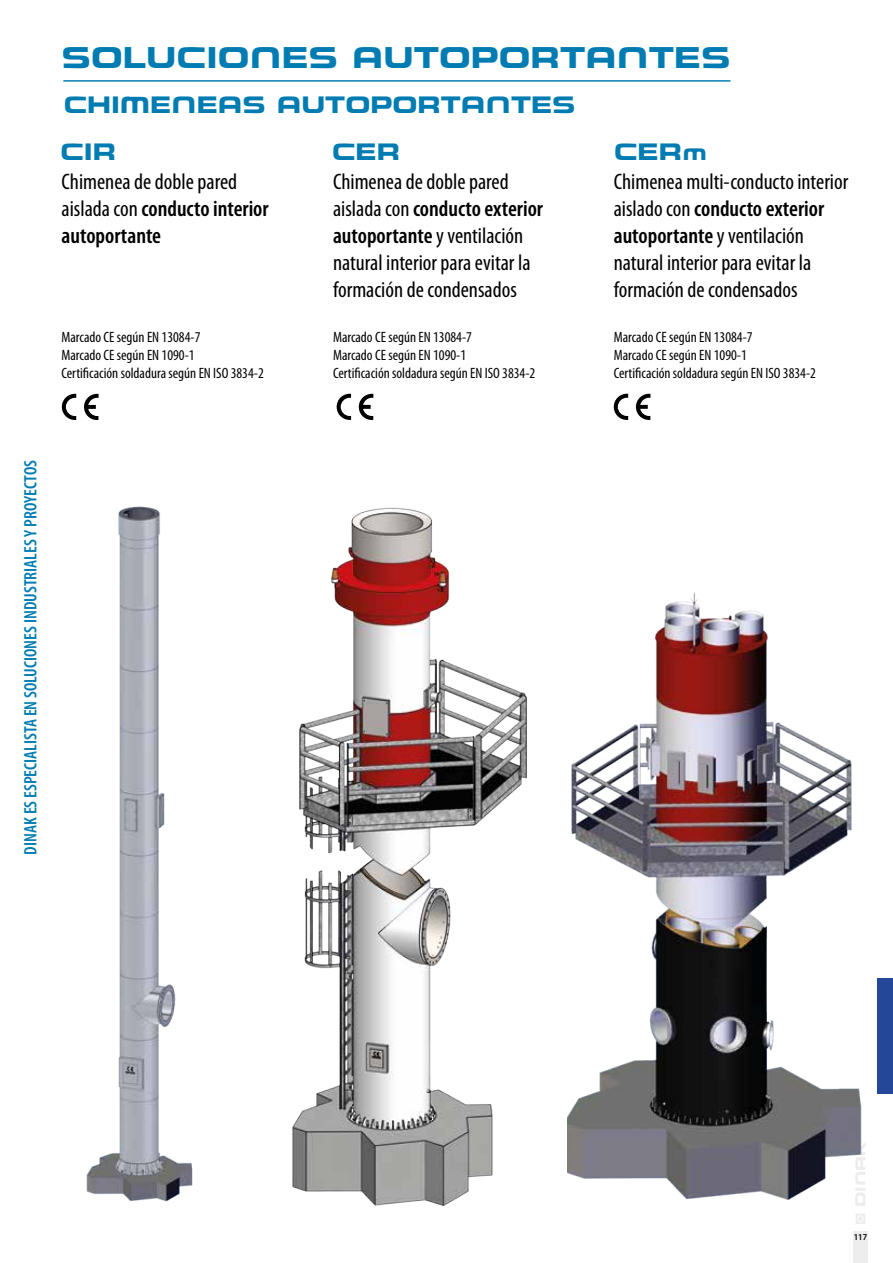
<style>
.page{position:relative;width:893px;height:1263px;background:#fff}
.page>*{position:absolute;margin:0;border:0;box-sizing:border-box;transform-origin:0 0}
.t1{font:700 28.5px "Dinak";color:#007cb2}
.t2{font:condensed 22.5px/27px "Myriad Pro";color:#000}
.t3{font:700 22.5px "Dinak";color:#007cb2}
.t4{font:600 condensed 18px "Myriad Pro";color:#007cb2}
.t5{font:condensed 15px/18px "Myriad Pro";color:#000}
.t6{font:600 semi-condensed 9px "Myriad Pro";color:#000}
.s1{font-weight:600}
</style>
<div class="page">
<div style="left:877px;top:978px;width:16px;height:115px;background:#244798"></div>
<div style="left:853px;top:1231px;width:15px;height:32px;background:#ededed"></div>
<svg style="left:84px;top:394px;width:15px;height:26px"></svg>
<svg style="left:62px;top:394px;width:14px;height:26px"></svg>
<svg style="left:359px;top:394px;width:14px;height:26px"></svg>
<svg style="left:337px;top:394px;width:14px;height:26px"></svg>
<svg style="left:636px;top:394px;width:14px;height:26px"></svg>
<svg style="left:614px;top:394px;width:14px;height:26px"></svg>
<hr style="left:63px;top:80px;width:667px;height:2px;background:#007cb2">
<img style="left:86px;top:506px;width:100px;height:696px">
<img style="left:568px;top:592px;width:294px;height:608px">
<img style="left:186px;top:507px;width:341px;height:699px">
<p class="t1" style="left:62px;top:38px;width:671px">SOLUCIONES AUTOPORTANTES</p>
<p class="t3" style="left:63px;top:89px;width:514px">CHIMENEAS AUTOPORTANTES</p>
<p class="t3" style="left:60px;top:136px;width:58px">CIR</p>
<p class="t3" style="left:332px;top:136px;width:70px">CER</p>
<p class="t3" style="left:614px;top:136px;width:95px">CERm</p>
<p class="t2" style="left:62px;top:168px;width:209px">Chimenea de doble pared aislada con <span class="s1">conducto interior autoportante</span></p>
<p class="t5" style="left:62px;top:328px;width:204px">Marcado CE según EN 13084-7<br>Marcado CE según EN 1090-1<br>Certificación soldadura según EN ISO 3834-2</p>
<p class="t2" style="left:333px;top:168px;width:212px">Chimenea de doble pared aislada con <span class="s1">conducto exterior autoportante</span> y ventilación natural interior para evitar la formación de condensados</p>
<p class="t5" style="left:333px;top:328px;width:204px">Marcado CE según EN 13084-7<br>Marcado CE según EN 1090-1<br>Certificación soldadura según EN ISO 3834-2</p>
<p class="t2" style="left:614px;top:168px;width:236px">Chimenea multi-conducto interior aislado con <span class="s1">conducto exterior autoportante</span> y ventilación natural interior para evitar la formación de condensados</p>
<p class="t5" style="left:614px;top:328px;width:204px">Marcado CE según EN 13084-7<br>Marcado CE según EN 1090-1<br>Certificación soldadura según EN ISO 3834-2</p>
<p class="t4" style="left:21px;top:854px;width:396px;rotate:-90deg">DINAK ES ESPECIALISTA EN SOLUCIONES INDUSTRIALES Y PROYECTOS</p>
<p class="t6" style="left:854px;top:1232px;width:15px">117</p>
</div>
